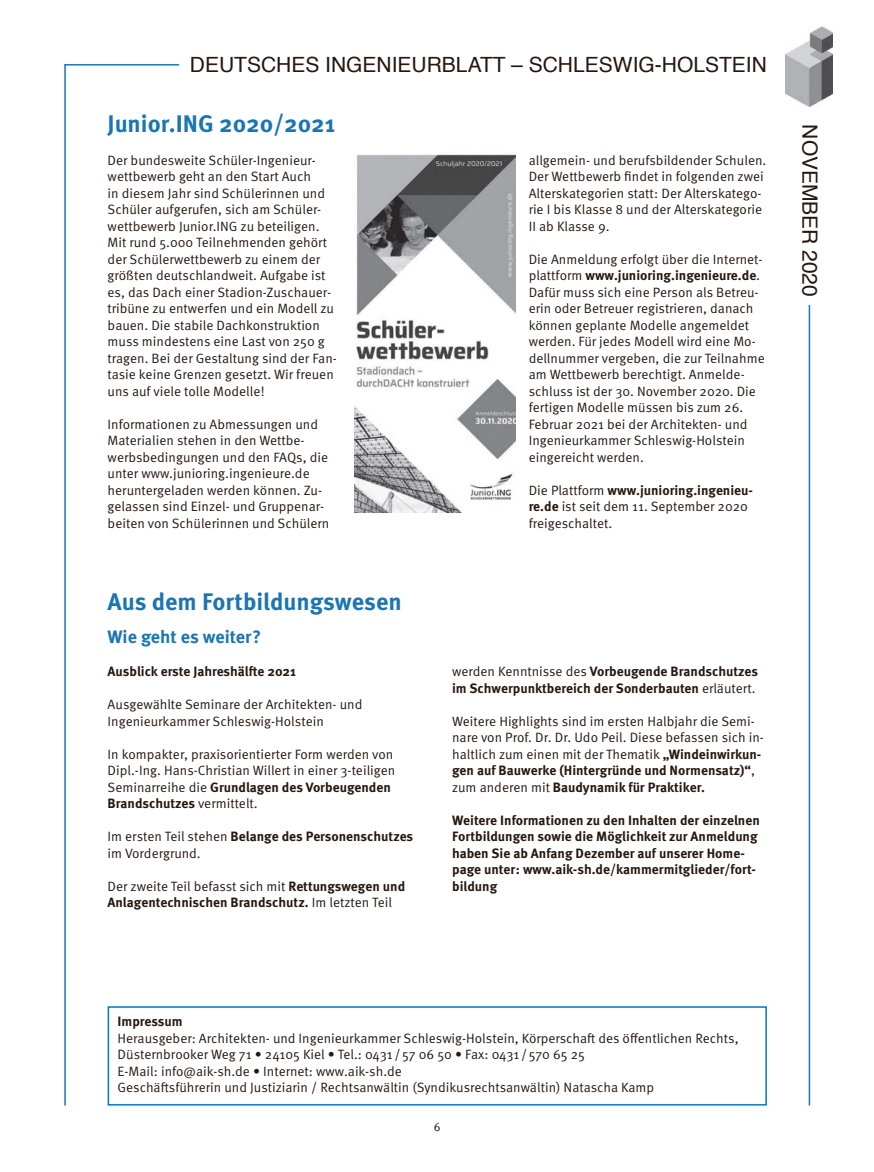
<style>
.page{position:relative;width:874px;height:1172px;background:#fff}
.page>*{position:absolute;margin:0;border:0;box-sizing:border-box;transform-origin:0 0}
.t1{font:700 24px "Meta OT";color:#1a75b3}
.t2{font:21px "Helvetica";color:#261810}
.t3{font:700 18px "Meta OT";color:#1a75b3}
.t4{font:13.5px/16.5px "Meta OT Norm";color:#261810}
.t5{font:700 13.5px/16.5px "Meta OT";color:#261810}
.t6{font:12px "Meta OT Norm";color:#261810}
.s1{font-family:"Meta OT Norm";font-weight:400}
.s2{font-family:"Meta OT";font-weight:700}
</style>
<div class="page">
<hr style="left:808px;top:223px;width:2px;height:882px;background:#1a75b3">
<hr style="left:64px;top:64px;width:2px;height:1041px;background:#1a75b3">
<hr style="left:64px;top:64px;width:115px;height:2px;background:#1a75b3">
<div style="left:799px;top:124px;width:23px;height:181px;background:#fff"></div>
<img style="left:785px;top:27px;width:47px;height:79px">
<img style="left:354px;top:154px;width:162px;height:358px">
<div style="left:108px;top:1006px;width:659px;height:99px;border:2px solid #007cbc"></div>
<h2 class="t2" style="left:190px;top:56px;width:578px">DEUTSCHES INGENIEURBLATT – SCHLESWIG-HOLSTEIN</h2>
<h1 class="t1" style="left:108px;top:114px;width:229px">Junior.ING 2020/2021</h1>
<p class="t4" style="left:108px;top:153px;width:231px">Der bundesweite Schüler-Ingenieur&shy;wettbewerb geht an den Start Auch<br>in diesem Jahr sind Schülerinnen und Schüler aufgerufen, sich am Schüler&shy;wettbewerb Junior.ING zu beteiligen.<br>Mit rund 5.000 Teilnehmenden gehört der Schülerwettbewerb zu einem der größten deutschlandweit. Aufgabe ist es, das Dach einer Stadion-Zuschauer&shy;tribüne zu entwerfen und ein Modell zu bauen. Die stabile Dachkonstruktion muss mindestens eine Last von 250 g tragen. Bei der Gestaltung sind der Fan&shy;tasie keine Grenzen gesetzt. Wir freuen uns auf viele tolle Modelle !</p>
<p class="t4" style="left:108px;top:417px;width:223px">Informationen zu Abmessungen und Materialien stehen in den Wettbe&shy;werbsbedingungen und den FAQs, die unter www.junioring.ingenieure.de heruntergeladen werden können. Zu&shy;gelassen sind Einzel- und Gruppenar&shy;beiten von Schülerinnen und Schülern</p>
<h1 class="t1" style="left:108px;top:593px;width:295px">Aus dem Fortbildungswesen</h1>
<h3 class="t3" style="left:108px;top:630px;width:155px">Wie geht es weiter ?</h3>
<p class="t5" style="left:108px;top:665px;width:190px">Ausblick erste Jahreshälfte 2021</p>
<p class="t4" style="left:108px;top:698px;width:256px">Ausgewählte Seminare der Architekten- und<br>Inge nieurkammer Schleswig-Holstein</p>
<p class="t4" style="left:108px;top:747px;width:289px">In kompakter, praxisorientierter Form werden von<br>Dipl.-Ing. Hans-Christian Willert in einer 3-teiligen</p>
<p class="t5" style="left:108px;top:780px;width:285px"><span class="s1">Seminarreihe die</span> Grundlagen des Vorbeugenden<br>Brandschutzes <span class="s1">vermittelt.</span></p>
<p class="t5" style="left:108px;top:830px;width:307px"><span class="s1">Im ersten Teil stehen</span> Belange des Personenschutzes</p>
<p class="t4" style="left:108px;top:846px;width:95px">im Vordergrund.</p>
<p class="t4" style="left:108px;top:879px;width:299px">Der zweite Teil befasst sich mit <span class="s2">Rettungswegen und</span></p>
<p class="t5" style="left:108px;top:896px;width:286px">Anlagentechnischen Brandschutz. <span class="s1">Im letzten Teil</span></p>
<p class="t4" style="left:529px;top:153px;width:239px">allgemein- und berufsbildender Schulen.<br>Der Wettbewerb findet in folgenden zwei Alterskategorien statt : Der Alterskatego&shy;rie I bis Klasse 8 und der Alterskategorie II ab Klasse 9.</p>
<p class="t4" style="left:529px;top:252px;width:235px">Die Anmeldung erfolgt über die Internet-</p>
<p class="t5" style="left:529px;top:269px;width:233px"><span class="s1">plattform</span> www.junioring.ingenieure.de<span class="s1">.</span></p>
<p class="t4" style="left:529px;top:285px;width:237px">Dafür muss sich eine Person als Betreu&shy;erin oder Betreuer registrieren, danach können geplante Modelle angemeldet werden. Für jedes Modell wird eine Mo&shy;dellnummer vergeben, die zur Teilnahme am Wettbewerb berechtigt. Anmelde&shy;schluss ist der 30. November 2020. Die fertigen Modelle müssen bis zum 26.<br>Februar 2021 bei der Architekten- und Ingenieurkammer Schleswig-Holstein eingereicht werden.</p>
<p class="t5" style="left:529px;top:483px;width:226px"><span class="s1">Die Plattform</span> www.junioring.ingenieu-</p>
<p class="t4" style="left:529px;top:500px;width:221px"><span class="s2">re.de</span> ist seit dem 11. September 2020 freigeschaltet.</p>
<p class="t5" style="left:452px;top:665px;width:307px"><span class="s1">werden Kenntnisse des</span> Vorbeugende Brandschutzes im Schwerpunktbereich der Sonderbauten <span class="s1">erläutert.</span></p>
<p class="t4" style="left:452px;top:714px;width:313px">Weitere Highlights sind im ersten Halbjahr die Semi&shy;nare von Prof. Dr. Dr. Udo Peil. Diese befassen sich in&shy;haltlich zum einen mit der Thematik <span class="s2">„Windeinwirkun-</span></p>
<p class="t5" style="left:452px;top:764px;width:304px">gen auf Bauwerke (Hintergründe und Normensatz)“<span class="s1">, zum anderen mit</span> Baudynamik für Praktiker.</p>
<p class="t5" style="left:452px;top:813px;width:309px">Weitere Informationen zu den Inhalten der einzelnen Fortbildungen sowie die Möglichkeit zur Anmeldung haben Sie ab Anfang Dezember auf unserer Home&shy;page unter : www.aik-sh.de/kammermitglieder/fort&shy;bildung</p>
<h2 class="t2" style="left:819px;top:124px;width:174px;rotate:90deg">NOVEMBER 2020</h2>
<p class="t5" style="left:118px;top:1015px;width:67px">Impressum</p>
<p class="t4" style="left:118px;top:1031px;width:622px">Herausgeber: Architekten- und Ingenieurkammer Schleswig-Holstein, Körperschaft des öffentlichen Rechts, Düsternbrooker Weg 71 • 24105 Kiel • Tel.: 0431 / 57 06 50 • Fax: 0431 / 570 65 25<br>E-Mail: info@aik-sh.de • Internet: www.aik-sh.de<br>Geschäftsführerin und Justiziarin / Rechtsanwältin (Syndikusrechtsanwältin) Natascha Kamp</p>
<p class="t6" style="left:434px;top:1122px;width:8px">6</p>
</div>
